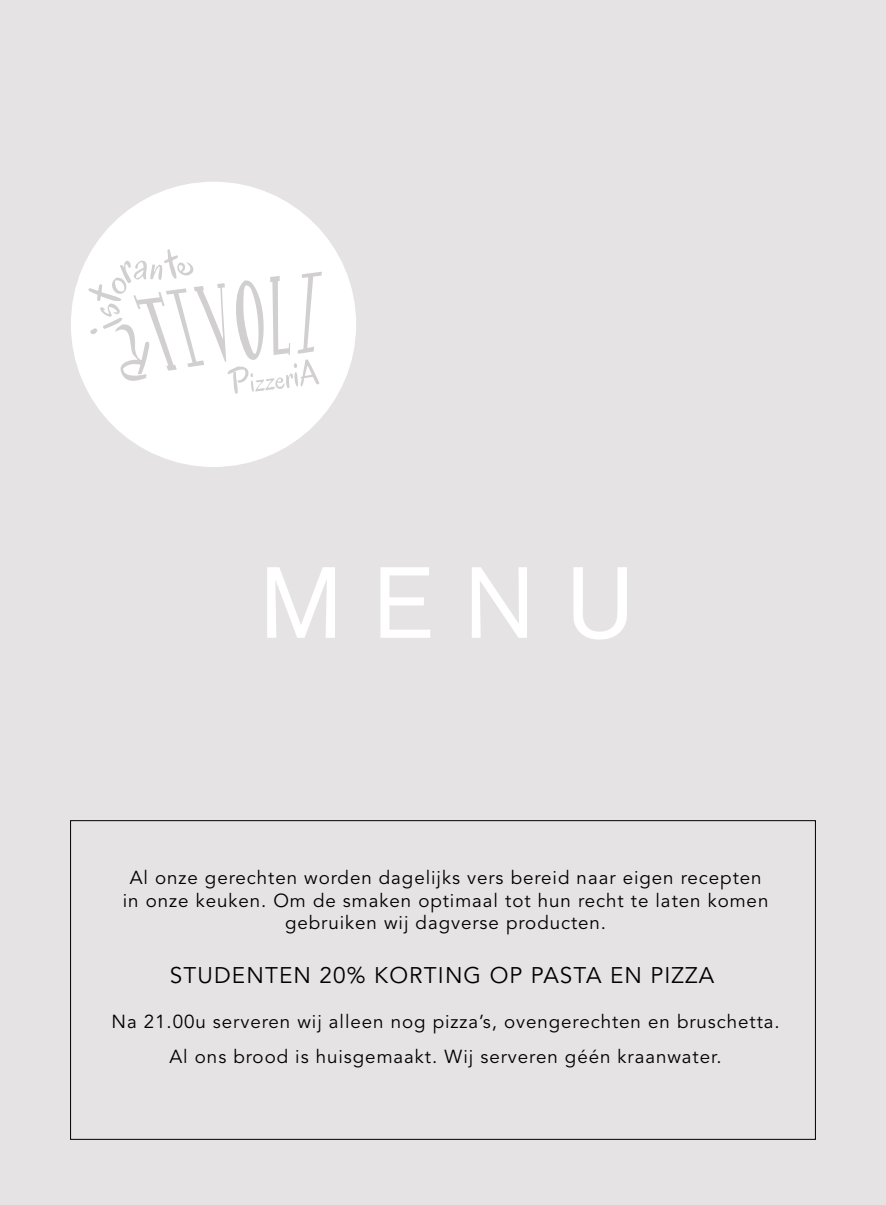
<style>
.page{position:relative;width:886px;height:1205px;background:#e5e3e3}
.page>*{position:absolute;margin:0;border:0;box-sizing:border-box;transform-origin:0 0}
.t1{font:100px "Akzidenz Grotesk BQ";color:#fff}
.t2{font:22.5px "Avenir LT Std";letter-spacing:.05em;color:#000}
.t3{font:18.75px/22.5px "Avenir LT Std";letter-spacing:.05em;color:#000;text-align:center}
</style>
<div class="page">
<div style="left:71px;top:182px;width:285px;height:285px;background:#fff;border-radius:50%"></div>
<svg style="left:88px;top:249px;width:234px;height:145px"></svg>
<h1 class="t1" style="left:260px;top:543px;width:376px">MENU</h1>
<p class="t3" style="left:123px;top:867px;width:647px">Al onze gerechten worden dagelijks vers bereid naar eigen recepten in onze keuken. Om de smaken optimaal tot hun recht te laten komen gebruiken wij dagverse producten.</p>
<p class="t2" style="left:170px;top:962px;width:546px">STUDENTEN 20% KORTING OP PASTA EN PIZZA</p>
<p class="t3" style="left:111px;top:1005px;width:670px;line-height:34.5px">Na 21.00u serveren wij alleen nog pizza’s, ovengerechten en bruschetta.<br>Al ons brood is huisgemaakt. Wij serveren géén kraanwater.</p>
</div>
